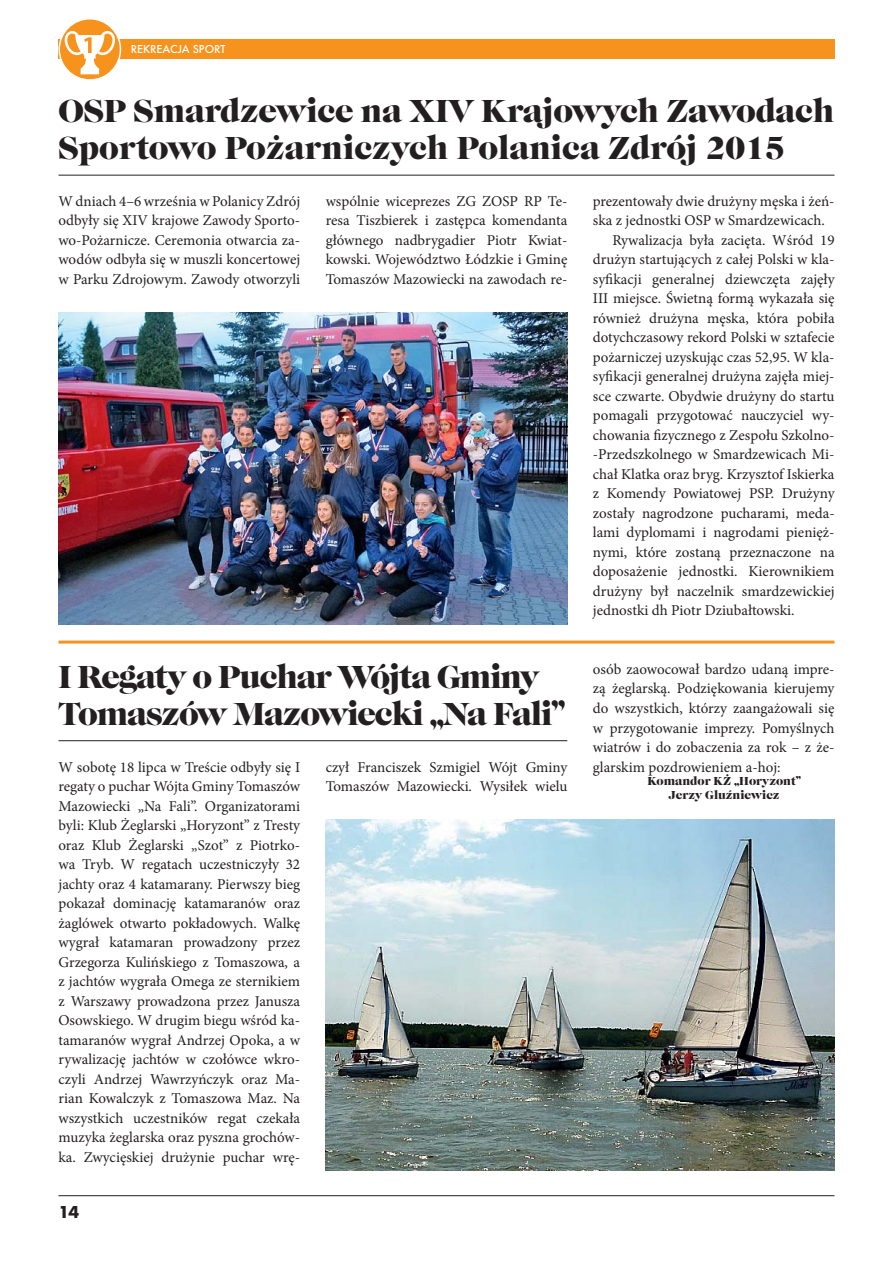
<style>
.page{position:relative;width:893px;height:1263px;background:#fff}
.page>*{position:absolute;margin:0;border:0;box-sizing:border-box;transform-origin:0 0}
.t1{font:33px/37.5px "Caslon Gra DCE";letter-spacing:-.01em;color:#231f20}
.t2{font:33px/37.5px "Caslon Gra DCE";letter-spacing:-.035em;color:#231f20}
.t3{font:700 18px "Futura TCE";color:#231f20}
.t4{font:15px/19.5px "Minion Pro";color:#231f20;text-align:justify}
.t5{font:12px/13.5px "Caslon Gra DCE";color:#231f20;text-align:center}
.t6{font:500 12px "Futura TCE";color:#fff}
</style>
<div class="page">
<hr style="left:58px;top:1195px;width:776px;height:1px;background:#231f20">
<img style="left:59px;top:312px;width:509px;height:312px">
<div style="left:58px;top:39px;width:776px;height:19px;background:#f7931d"></div>
<svg style="left:59px;top:19px;width:61px;height:61px"></svg>
<div style="left:59px;top:18px;width:62px;height:63px;border:2px solid #fff;border-radius:50%"></div>
<svg style="left:64px;top:31px;width:52px;height:43px"></svg>
<img style="left:326px;top:819px;width:508px;height:351px">
<svg style="left:58px;top:640px;width:776px;height:4px;background:#f8ad55"></svg>
<hr style="left:58px;top:175px;width:776px;height:1px;background:#231f20">
<hr style="left:58px;top:740px;width:509px;height:1px;background:#231f20">
<p class="t6" style="left:131px;top:43px;width:96px">REKREACJA SPORT</p>
<h1 class="t1" style="left:59px;top:94px;width:777px">OSP Smardzewice na XIV Krajowych Zawodach<br>Sportowo Pożarniczych Polanica Zdrój 2015</h1>
<p class="t4" style="left:326px;top:193px;width:243px">wspólnie wiceprezes ZG ZOSP RP Te&shy;resa Tiszbierek i zastępca komendanta głównego nadbrygadier Piotr Kwiat&shy;kowski. Województwo Łódzkie i Gminę Tomaszów Mazowiecki na zawodach re-</p>
<p class="t4" style="left:593px;top:193px;width:243px">prezentowały dwie drużyny męska i żeń-</p>
<p class="t4" style="left:58px;top:193px;width:243px">W dniach 4–6 września w Polanicy Zdrój odbyły się XIV krajowe Zawody Sporto&shy;wo-Pożarnicze. Ceremonia otwarcia za&shy;wodów odbyła się w muszli koncertowej w Parku Zdrojowym. Zawody otworzyli</p>
<p class="t4" style="left:593px;top:212px;width:234px">ska z jednostki OSP w Smardzewicach.</p>
<p class="t4" style="left:612px;top:232px;width:224px">Rywalizacja była zacięta. Wśród 19</p>
<p class="t4" style="left:593px;top:251px;width:243px">drużyn startujących z całej Polski w kla-</p>
<p class="t4" style="left:593px;top:271px;width:243px">syfikacji generalnej dziewczęta zajęły</p>
<p class="t4" style="left:593px;top:290px;width:243px">III miejsce. Świetną formą wykazała się</p>
<p class="t4" style="left:593px;top:310px;width:243px">również drużyna męska, która pobiła</p>
<p class="t4" style="left:593px;top:329px;width:243px">dotychczasowy rekord Polski w sztafecie</p>
<p class="t4" style="left:593px;top:349px;width:243px">pożarniczej uzyskując czas 52,95. W kla-</p>
<p class="t4" style="left:593px;top:368px;width:243px">syfikacji generalnej drużyna zajęła miej-</p>
<p class="t4" style="left:593px;top:388px;width:243px">sce czwarte. Obydwie drużyny do startu</p>
<p class="t4" style="left:593px;top:407px;width:243px">pomagali przygotować nauczyciel wy-</p>
<p class="t4" style="left:593px;top:427px;width:243px">chowania fizycznego z Zespołu Szkolno-</p>
<p class="t4" style="left:593px;top:446px;width:243px">-Przedszkolnego w Smardzewicach Mi-</p>
<p class="t4" style="left:593px;top:466px;width:243px">chał Klatka oraz bryg. Krzysztof Iskierka</p>
<p class="t4" style="left:593px;top:485px;width:243px">z Komendy Powiatowej PSP. Drużyny</p>
<p class="t4" style="left:593px;top:505px;width:243px">zostały nagrodzone pucharami, meda-</p>
<p class="t4" style="left:593px;top:524px;width:243px">lami dyplomami i nagrodami pienięż-</p>
<p class="t4" style="left:593px;top:544px;width:243px">nymi, które zostaną przeznaczone na</p>
<p class="t4" style="left:593px;top:563px;width:243px">doposażenie jednostki. Kierownikiem</p>
<p class="t4" style="left:593px;top:583px;width:243px">drużyny był naczelnik smardzewickiej</p>
<p class="t4" style="left:593px;top:602px;width:203px">jednostki dh Piotr Dziubałtowski.</p>
<h1 class="t2" style="left:58px;top:659px;width:508px">I Regaty o Puchar Wójta Gminy<br>Tomaszów Mazowiecki „Na Fali”</h1>
<p class="t4" style="left:326px;top:758px;width:243px">czył Franciszek Szmigiel Wójt Gminy<br>Tomaszów Mazowiecki. Wysiłek wielu</p>
<p class="t4" style="left:58px;top:758px;width:243px">W sobotę 18 lipca w Treście odbyły się I regaty o puchar Wójta Gminy Tomaszów Mazowiecki „Na Fali”. Organizatorami byli: Klub Żeglarski „Horyzont” z Tresty oraz Klub Żeglarski „Szot” z Piotrko&shy;wa Tryb. W regatach uczestniczyły 32 jachty oraz 4 katamarany. Pierwszy bieg pokazał dominację katamaranów oraz żaglówek otwarto pokładowych. Walkę wygrał katamaran prowadzony przez Grzegorza Kulińskiego z Tomaszowa, a z jachtów wygrała Omega ze sternikiem z Warszawy prowadzona przez Janusza Osowskiego. W drugim biegu wśród ka&shy;tamaranów wygrał Andrzej Opoka, a w rywalizację jachtów w czołówce wkro&shy;czyli Andrzej Wawrzyńczyk oraz Ma&shy;rian Kowalczyk z Tomaszowa Maz. Na wszystkich uczestników regat czekała muzyka żeglarska oraz pyszna grochów&shy;ka. Zwycięskiej drużynie puchar wrę-</p>
<p class="t3" style="left:58px;top:1205px;width:22px">14</p>
<p class="t4" style="left:593px;top:661px;width:243px">osób zaowocował bardzo udaną impre&shy;zą żeglarską. Podziękowania kierujemy do wszystkich, którzy zaangażowali się w przygotowanie imprezy. Pomyślnych wiatrów i do zobaczenia za rok – z że&shy;glarskim pozdrowieniem a-hoj:</p>
<p class="t5" style="left:648px;top:775px;width:155px">Komandor KŻ „Horyzont”<br>Jerzy Gluźniewicz</p>
</div>
